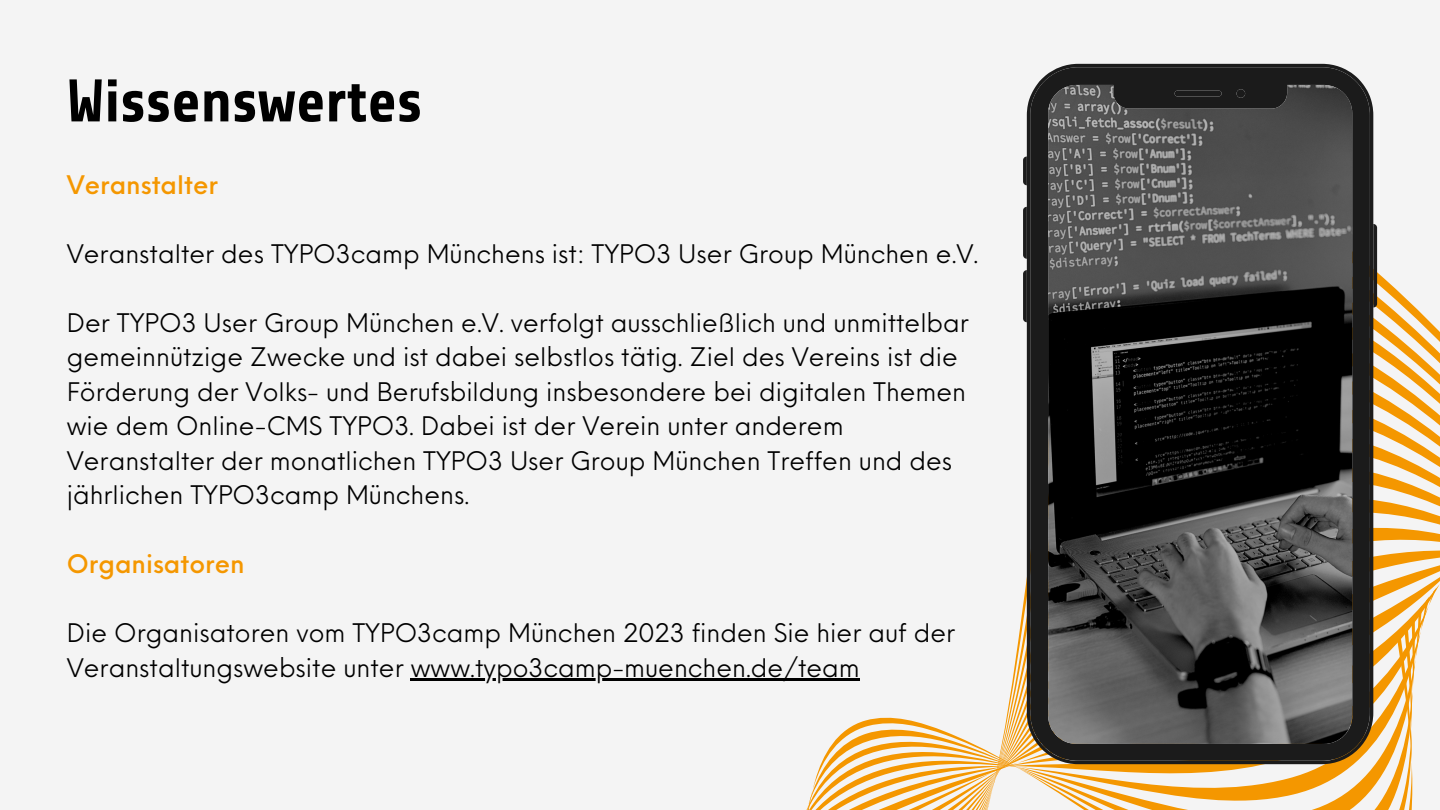
<style>
.page{position:relative;width:1440px;height:810px;background:#f4f4f4}
.page>*{position:absolute;margin:0;border:0;box-sizing:border-box;transform-origin:0 0}
.t1{font:700 60px "Share";color:#000}
.t2{font:25px/34.5px "Neue Einstellung";color:#000}
.t3{font:500 25px "Neue Einstellung";color:#f49700}
</style>
<div class="page">
<svg style="left:806px;top:110px;width:634px;height:700px"></svg>
<svg style="left:1023px;top:157px;width:4px;height:28px"></svg>
<svg style="left:1023px;top:207px;width:4px;height:52px"></svg>
<svg style="left:1023px;top:270px;width:4px;height:52px"></svg>
<svg style="left:1373px;top:224px;width:4px;height:84px"></svg>
<svg style="left:1027px;top:64px;width:346px;height:700px;background:#3b3a3a"></svg>
<hr style="left:411px;top:678px;width:449px;height:3px;background:#000">
<h1 class="t1" style="left:67px;top:68px;width:357px">Wissenswertes</h1>
<p class="t3" style="left:67px;top:162px;width:153px">Veranstalter</p>
<p class="t2" style="left:67px;top:234px;width:913px">Veranstalter des TYPO3camp Münchens ist: TYPO3 User Group München e.V.</p>
<p class="t2" style="left:67px;top:303px;width:904px">Der TYPO3 User Group München e.V. verfolgt ausschließlich und unmittelbar gemeinnützige Zwecke und ist dabei selbstlos tätig. Ziel des Vereins ist die Förderung der Volks- und Berufsbildung insbesondere bei digitalen Themen wie dem Online-CMS TYPO3. Dabei ist der Verein unter anderem Veranstalter der monatlichen TYPO3 User Group München Treffen und des jährlichen TYPO3camp Münchens.</p>
<p class="t3" style="left:67px;top:542px;width:179px">Organisatoren</p>
<p class="t2" style="left:67px;top:613px;width:890px">Die Organisatoren vom TYPO3camp München 2023 finden Sie hier auf der<br>Veranstaltungswebsite unter www.typo3camp-muenchen.de/team</p>
</div>
